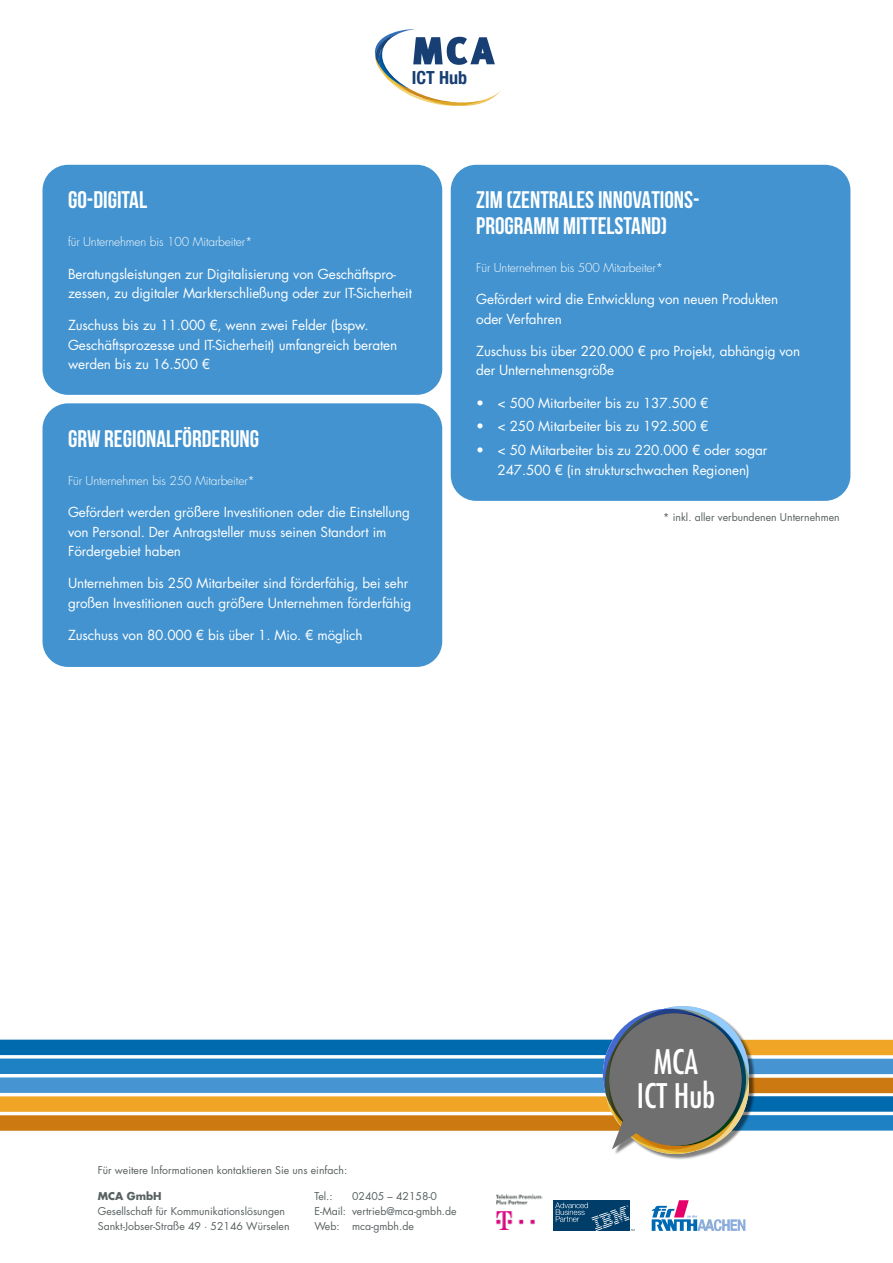
<style>
.page{position:relative;width:893px;height:1263px;background:#fff}
.page>*{position:absolute;margin:0;border:0;box-sizing:border-box;transform-origin:0 0}
.t1{font:condensed 33px/34.5px "Futura";color:#fff;text-align:center}
.t2{font:700 24px/25.5px "Bebas Neue";color:#fff}
.t3{font:700 condensed 18px "Helvetica Neue";color:#173f73}
.t4{font:13.5px/19.5px "Futura";letter-spacing:-.01em;color:#fff}
.t5{font:300 12px "Futura";letter-spacing:-.01em;color:#fff}
.t6{font:10.5px/15px "Futura";color:#586060}
.t7{font:700 10.5px "Futura";color:#586060}
</style>
<div class="page">
<div style="left:604px;top:1007px;width:151px;height:153px;background:#000;opacity:.5"></div>
<svg style="left:0;top:1006px;width:893px;height:148px"></svg>
<svg style="left:652px;top:1200px;width:93px;height:31px"></svg>
<div style="left:553px;top:1200px;width:77px;height:31px;background:#003e69"></div>
<svg style="left:555px;top:1202px;width:80px;height:29px"></svg>
<svg style="left:374px;top:29px;width:127px;height:77px"></svg>
<img style="left:496px;top:1194px;width:47px;height:35px">
<div style="left:43px;top:165px;width:399px;height:230px;background:#4293d0;border-radius:26px"></div>
<div style="left:43px;top:403px;width:399px;height:264px;background:#4293d0;border-radius:26px"></div>
<div style="left:451px;top:165px;width:399px;height:336px;background:#4293d0;border-radius:26px"></div>
<h3 class="t3" style="left:412px;top:63px;width:57px">ICT Hub</h3>
<h2 class="t2" style="left:68px;top:187px;width:81px">GO-DIGITAL</h2>
<p class="t5" style="left:68px;top:235px;width:186px">für Unternehmen bis 100 Mitarbeiter*</p>
<p class="t4" style="left:68px;top:264px;width:345px">Beratungsleistungen zur Digitalisierung von Geschäftspro&shy;zessen, zu digitaler Markterschließung oder zur IT-Sicherheit</p>
<p class="t4" style="left:68px;top:316px;width:331px">Zuschuss bis zu 11.000 €, wenn zwei Felder (bspw.<br>Geschäftsprozesse und IT-Sicherheit) umfangreich beraten werden bis zu 16.500 €</p>
<h2 class="t2" style="left:68px;top:425px;width:193px">GRW REGIONALFÖRDERUNG</h2>
<p class="t5" style="left:68px;top:473px;width:188px">Für Unternehmen bis 250 Mitarbeiter*</p>
<p class="t4" style="left:68px;top:503px;width:343px">Gefördert werden größere Investitionen oder die Einstellung von Personal. Der Antragsteller muss seinen Standort im<br>Fördergebiet haben</p>
<p class="t4" style="left:68px;top:574px;width:345px">Unternehmen bis 250 Mitarbeiter sind förderfähig, bei sehr großen Investitionen auch größere Unternehmen förderfähig</p>
<p class="t4" style="left:68px;top:626px;width:296px">Zuschuss von 80.000 € bis über 1. Mio. € möglich</p>
<h2 class="t2" style="left:476px;top:187px;width:225px">ZIM (ZENTRALES INNOVATIONS-<br>PROGRAMM MITTELSTAND)</h2>
<p class="t5" style="left:476px;top:260px;width:188px">Für Unternehmen bis 500 Mitarbeiter*</p>
<p class="t4" style="left:476px;top:289px;width:304px">Gefördert wird die Entwicklung von neuen Produkten oder Verfahren</p>
<p class="t4" style="left:476px;top:341px;width:325px">Zuschuss bis über 220.000 € pro Projekt, abhängig von der Unternehmensgröße</p>
<p class="t4" style="left:476px;top:393px;width:234px">• &lt; 500 Mitarbeiter bis zu 137.500 €</p>
<p class="t4" style="left:476px;top:417px;width:234px">• &lt; 250 Mitarbeiter bis zu 192.500 €</p>
<p class="t4" style="left:476px;top:440px;width:292px;text-align:center">• &lt; 50 Mitarbeiter bis zu 220.000 € oder sogar<br>247.500 € (in strukturschwachen Regionen)</p>
<p class="t6" style="left:663px;top:509px;width:178px">* inkl. aller verbundenen Unternehmen</p>
<p class="t6" style="left:98px;top:1162px;width:251px">Für weitere Informationen kontaktieren Sie uns einfach:</p>
<p class="t7" style="left:98px;top:1189px;width:65px">MCA GmbH</p>
<p class="t6" style="left:98px;top:1204px;width:193px">Gesellschaft für Kommunikationslösungen<br>Sankt-Jobser-Straße 49 · 52146 Würselen</p>
<p class="t6" style="left:315px;top:1188px;width:20px">Tel.:</p>
<p class="t6" style="left:315px;top:1188px;width:144px;text-indent:37px">02405 – 42158-0<br>E-Mail: vertrieb@mca-gmbh.de<br>Web: mca-gmbh.de</p>
<h1 class="t1" style="left:637px;top:1044px;width:79px">MCA<br>ICT Hub</h1>
</div>
